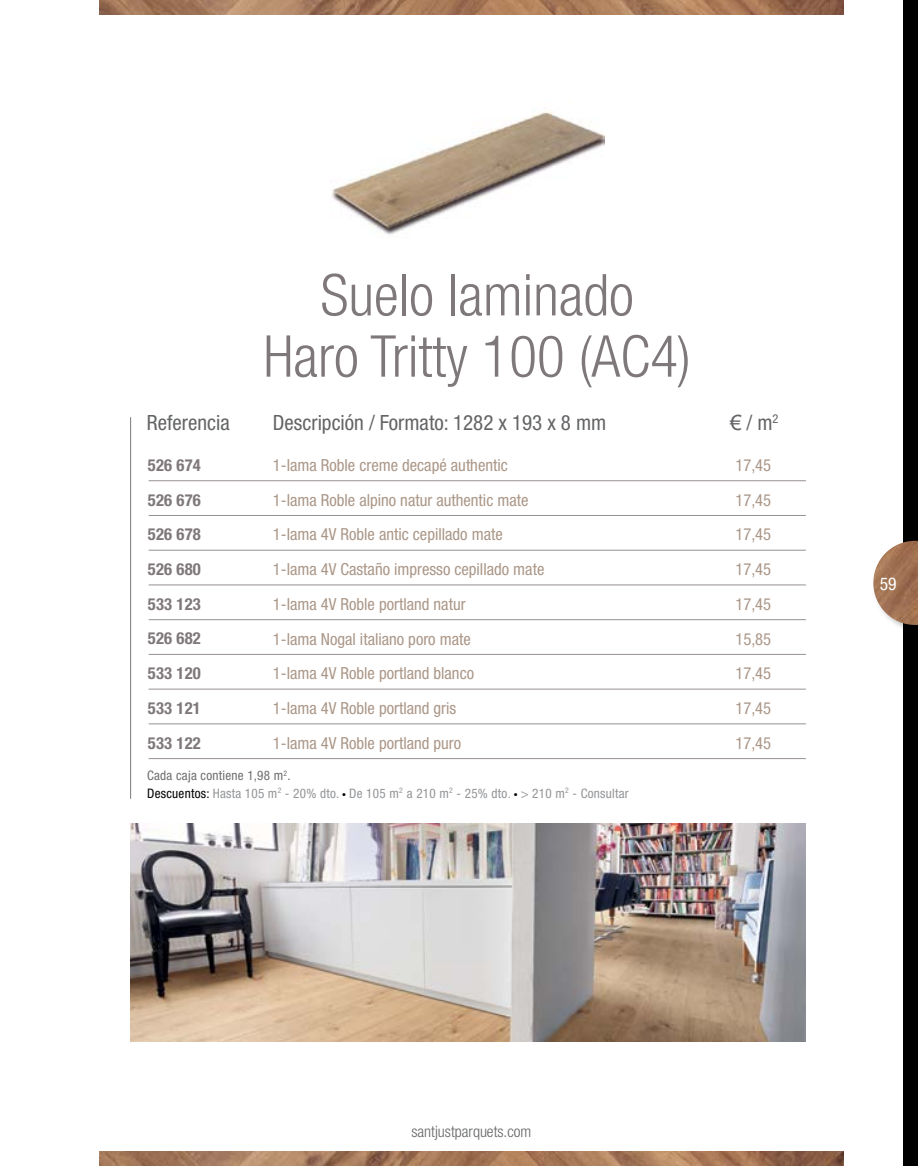
<style>
.page{position:relative;width:918px;height:1166px;background:#fff}
.page>*{position:absolute;margin:0;border:0;box-sizing:border-box;transform-origin:0 0}
.t1{font:300 condensed 57.75px/61.2px "Helvetica Neue";color:#7f787b;text-align:center}
.t2{font:condensed 21px "Helvetica Neue";color:#636466}
.t3{font:condensed 17.5px "Helvetica Neue";color:#fff}
.t4{font:condensed 16.62px "Helvetica Neue";color:#ab9788}
.t5{font:700 condensed 16.62px "Helvetica Neue";letter-spacing:.01em;color:#7f787b}
.t6{font:300 condensed 15.75px "Helvetica Neue";color:#636466}
.t7{font:condensed 13.12px/17.5px "Helvetica Neue";letter-spacing:.02em;color:#939598}
.s1{font-family:"Arial";font-stretch:normal}
.s2{color:#6d6e71}
.s3{color:#000}
</style>
<div class="page">
<img style="left:99px;top:0;width:744px;height:15px">
<img style="left:99px;top:1151px;width:744px;height:15px">
<div style="left:903px;top:0;width:15px;height:1166px;background:#000"></div>
<div style="left:871px;top:539px;width:47px;height:95px;background:#000;opacity:.25"></div>
<img style="left:873px;top:541px;width:45px;height:84px">
<img style="left:332px;top:111px;width:272px;height:124px">
<hr style="left:130px;top:417px;width:1px;height:382px;background:#7f787b">
<hr style="left:149px;top:480px;width:657px;height:1px;background:#989194">
<hr style="left:149px;top:515px;width:657px;height:1px;background:#989194">
<hr style="left:149px;top:584px;width:657px;height:1px;background:#989194">
<hr style="left:149px;top:654px;width:657px;height:1px;background:#989194">
<hr style="left:149px;top:723px;width:657px;height:1px;background:#989194">
<hr style="left:149px;top:550px;width:657px;height:1px;background:#989194">
<hr style="left:149px;top:619px;width:657px;height:1px;background:#989194">
<hr style="left:149px;top:689px;width:657px;height:1px;background:#989194">
<hr style="left:149px;top:758px;width:657px;height:1px;background:#989194">
<img style="left:131px;top:823px;width:675px;height:219px">
<p class="t2" style="left:147px;top:410px;width:84px">Referencia</p>
<h1 class="t1" style="left:263px;top:264px;width:429px">Suelo laminado<br>Haro Tritty 100 (AC4)</h1>
<p class="t2" style="left:273px;top:410px;width:335px">Descripción / Formato: 1282 x 193 x 8 mm</p>
<p class="t2" style="left:730px;top:410px;width:50px"><span class="s1">€</span> / m<sup>2</sup></p>
<p class="t5" style="left:148px;top:455px;width:54px">526 674</p>
<p class="t4" style="left:273px;top:455px;width:236px">1-lama Roble creme decapé authentic</p>
<p class="t4" style="left:735px;top:455px;width:37px">17,45</p>
<p class="t5" style="left:148px;top:489px;width:54px">526 676</p>
<p class="t4" style="left:273px;top:490px;width:257px">1-lama Roble alpino natur authentic mate</p>
<p class="t4" style="left:735px;top:490px;width:37px">17,45</p>
<p class="t5" style="left:148px;top:524px;width:54px">526 678</p>
<p class="t4" style="left:273px;top:525px;width:231px">1-lama 4V Roble antic cepillado mate</p>
<p class="t4" style="left:735px;top:525px;width:37px">17,45</p>
<p class="t5" style="left:148px;top:559px;width:54px">526 680</p>
<p class="t4" style="left:273px;top:560px;width:273px">1-lama 4V Castaño impresso cepillado mate</p>
<p class="t4" style="left:735px;top:560px;width:37px">17,45</p>
<p class="t5" style="left:148px;top:594px;width:54px">533 123</p>
<p class="t4" style="left:273px;top:594px;width:194px">1-lama 4V Roble portland natur</p>
<p class="t4" style="left:735px;top:594px;width:37px">17,45</p>
<p class="t5" style="left:148px;top:628px;width:54px">526 682</p>
<p class="t4" style="left:273px;top:629px;width:199px">1-lama Nogal italiano poro mate</p>
<p class="t4" style="left:735px;top:629px;width:37px">15,85</p>
<p class="t5" style="left:148px;top:663px;width:54px">533 120</p>
<p class="t4" style="left:273px;top:664px;width:203px">1-lama 4V Roble portland blanco</p>
<p class="t4" style="left:735px;top:664px;width:37px">17,45</p>
<p class="t5" style="left:148px;top:698px;width:54px">533 121</p>
<p class="t4" style="left:273px;top:699px;width:185px">1-lama 4V Roble portland gris</p>
<p class="t4" style="left:735px;top:699px;width:37px">17,45</p>
<p class="t5" style="left:148px;top:733px;width:54px">533 122</p>
<p class="t4" style="left:273px;top:733px;width:190px">1-lama 4V Roble portland puro</p>
<p class="t4" style="left:735px;top:733px;width:37px">17,45</p>
<p class="t7" style="left:147px;top:767px;width:483px"><span class="s2">Cada caja contiene 1,98 m</span><sup>2</sup><span class="s2">.<br></span><span class="s3">Descuentos:</span> Hasta 105 m<sup>2</sup> - 20% dto. <sup>●</sup> De 105 m<sup>2</sup> a 210 m<sup>2</sup> - 25% dto. <sup>●</sup> &gt; 210 m<sup>2</sup> - Consultar</p>
<p class="t3" style="left:879px;top:573px;width:18px">59</p>
<p class="t6" style="left:411px;top:1123px;width:121px">santjustparquets.com</p>
</div>
